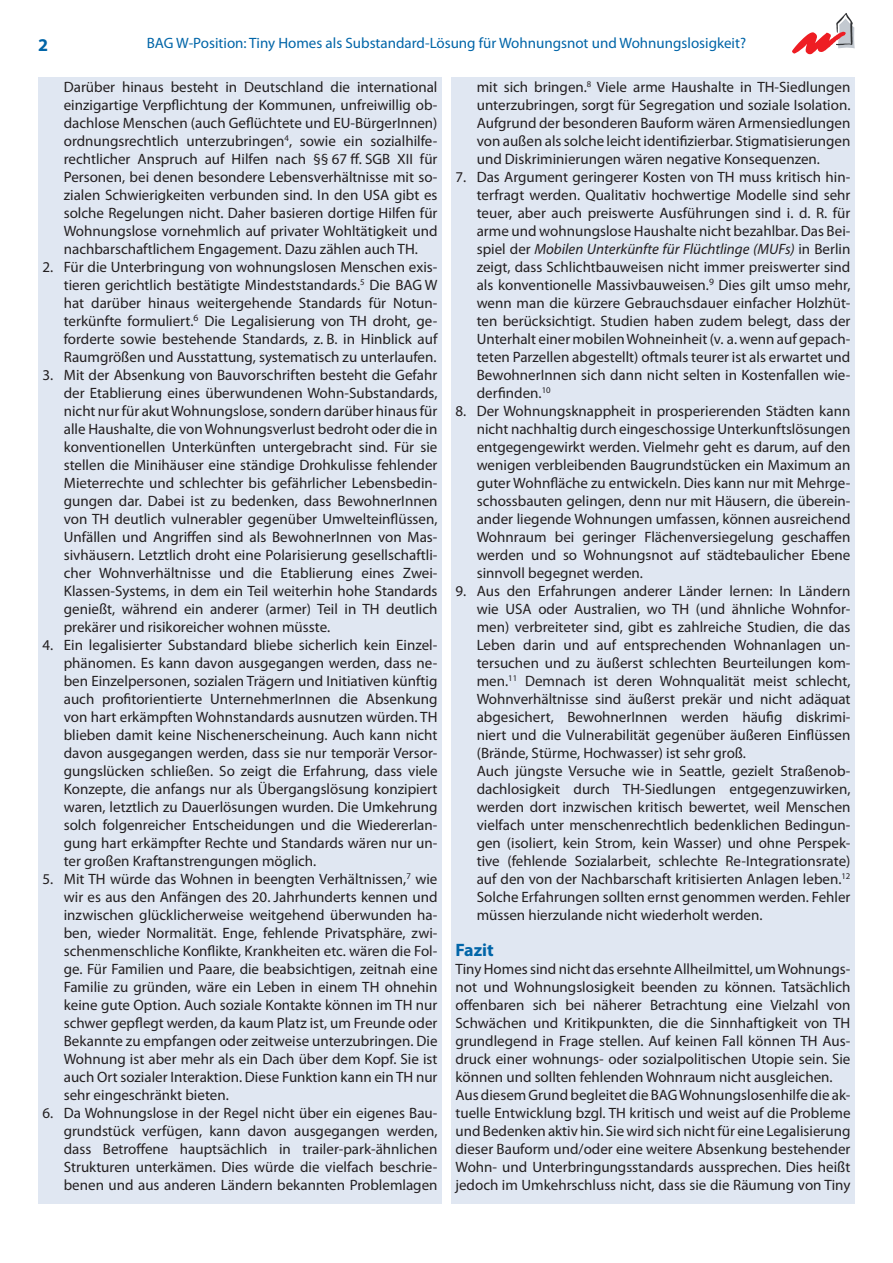
<style>
.page{position:relative;width:893px;height:1263px;background:#fff}
.page>*{position:absolute;margin:0;border:0;box-sizing:border-box;transform-origin:0 0}
.t1{font:700 18px "Myriad Pro";color:#0165a8}
.t2{font:15px/18px "Myriad Pro";color:#231f20;text-align:justify}
.t3{font:15px "Myriad Pro";color:#0165a8}
.s1{font-style:italic}
</style>
<div class="page">
<div style="left:38px;top:77px;width:404px;height:1126px;background:#e0e7f2"></div>
<div style="left:451px;top:77px;width:404px;height:1126px;background:#e0e7f2"></div>
<svg style="left:792px;top:13px;width:63px;height:41px"></svg>
<p class="t1" style="left:38px;top:35px;width:11px">2</p>
<p class="t3" style="left:147px;top:35px;width:601px">BAG W-Position: Tiny Homes als Substandard-Lösung für Wohnungsnot und Wohnungslosigkeit?</p>
<p class="t2" style="left:64px;top:78px;width:375px">Darüber hinaus besteht in Deutschland die international einzigartige Verpflichtung der Kommunen, unfreiwillig ob&shy;dachlose Menschen (auch Geflüchtete und EU-BürgerInnen) ordnungsrechtlich unterzubringen<sup>4</sup>, sowie ein sozialhilfe&shy;rechtlicher Anspruch auf Hilfen nach §§ 67 ff. SGB XII für Personen, bei denen besondere Lebensverhältnisse mit so&shy;zialen Schwierigkeiten verbunden sind. In den USA gibt es solche Regelungen nicht. Daher basieren dortige Hilfen für Wohnungslose vornehmlich auf privater Wohltätigkeit und nachbarschaftlichem Engagement. Dazu zählen auch TH.</p>
<p class="t2" style="left:64px;top:258px;width:375px;text-indent:-21px">2. Für die Unterbringung von wohnungslosen Menschen exis&shy;tieren gerichtlich bestätigte Mindeststandards.<sup>5</sup> Die BAG W hat darüber hinaus weitergehende Standards für Notun&shy;terkünfte formuliert.<sup>6</sup> Die Legalisierung von TH droht, ge&shy;forderte sowie bestehende Standards, z. B. in Hinblick auf Raumgrößen und Ausstattung, systematisch zu unterlaufen.</p>
<p class="t2" style="left:64px;top:366px;width:375px;text-indent:-21px">3. Mit der Absenkung von Bauvorschriften besteht die Gefahr der Etablierung eines überwundenen Wohn-Substandards, nicht nur für akut Wohnungslose, sondern darüber hinaus für alle Haushalte, die von Wohnungsverlust bedroht oder die in konventionellen Unterkünften untergebracht sind. Für sie stellen die Minihäuser eine ständige Drohkulisse fehlender Mieterrechte und schlechter bis gefährlicher Lebensbedin&shy;gungen dar. Dabei ist zu bedenken, dass BewohnerInnen von TH deutlich vulnerabler gegenüber Umwelteinflüssen, Unfällen und Angriffen sind als BewohnerInnen von Mas&shy;sivhäusern. Letztlich droht eine Polarisierung gesellschaftli&shy;cher Wohnverhältnisse und die Etablierung eines Zwei-Klassen-Systems, in dem ein Teil weiterhin hohe Standards genießt, während ein anderer (armer) Teil in TH deutlich prekärer und risikoreicher wohnen müsste.</p>
<p class="t2" style="left:64px;top:636px;width:375px;text-indent:-21px">4. Ein legalisierter Substandard bliebe sicherlich kein Einzel&shy;phänomen. Es kann davon ausgegangen werden, dass ne&shy;ben Einzelpersonen, sozialen Trägern und Initiativen künftig auch profitorientierte UnternehmerInnen die Absenkung von hart erkämpften Wohnstandards ausnutzen würden. TH blieben damit keine Nischenerscheinung. Auch kann nicht davon ausgegangen werden, dass sie nur temporär Versor&shy;gungslücken schließen. So zeigt die Erfahrung, dass viele Konzepte, die anfangs nur als Übergangslösung konzipiert waren, letztlich zu Dauerlösungen wurden. Die Umkehrung solch folgenreicher Entscheidungen und die Wiedererlan&shy;gung hart erkämpfter Rechte und Standards wären nur un&shy;ter großen Kraftanstrengungen möglich.</p>
<p class="t2" style="left:64px;top:870px;width:375px;text-indent:-21px">5. Mit TH würde das Wohnen in beengten Verhältnissen,<sup>7</sup> wie wir es aus den Anfängen des 20. Jahrhunderts kennen und inzwischen glücklicherweise weitgehend überwunden ha&shy;ben, wieder Normalität. Enge, fehlende Privatsphäre, zwi&shy;schenmenschliche Konflikte, Krankheiten etc. wären die Fol&shy;ge. Für Familien und Paare, die beabsichtigen, zeitnah eine Familie zu gründen, wäre ein Leben in einem TH ohnehin keine gute Option. Auch soziale Kontakte können im TH nur schwer gepflegt werden, da kaum Platz ist, um Freunde oder Bekannte zu empfangen oder zeitweise unterzubringen. Die Wohnung ist aber mehr als ein Dach über dem Kopf. Sie ist auch Ort sozialer Interaktion. Diese Funktion kann ein TH nur sehr eingeschränkt bieten.</p>
<p class="t2" style="left:64px;top:1104px;width:375px;text-indent:-21px">6. Da Wohnungslose in der Regel nicht über ein eigenes Bau&shy;grundstück verfügen, kann davon ausgegangen werden, dass Betroffene hauptsächlich in trailer-park-ähnlichen Strukturen unterkämen. Dies würde die vielfach beschrie&shy;benen und aus anderen Ländern bekannten Problemlagen</p>
<p class="t2" style="left:477px;top:78px;width:375px">mit sich bringen.<sup>8</sup> Viele arme Haushalte in TH-Siedlungen unterzubringen, sorgt für Segregation und soziale Isolation.<br>Aufgrund der besonderen Bauform wären Armensiedlungen von außen als solche leicht identifizierbar. Stigmatisierungen und Diskriminierungen wären negative Konsequenzen.</p>
<p class="t2" style="left:477px;top:168px;width:375px;text-indent:-21px">7. Das Argument geringerer Kosten von TH muss kritisch hin&shy;terfragt werden. Qualitativ hochwertige Modelle sind sehr teuer, aber auch preiswerte Ausführungen sind i. d. R. für arme und wohnungslose Haushalte nicht bezahlbar. Das Bei&shy;spiel der <span class="s1">Mobilen Unterkünfte für Flüchtlinge (MUFs)</span> in Berlin zeigt, dass Schlichtbauweisen nicht immer preiswerter sind als konventionelle Massivbauweisen.<sup>9</sup> Dies gilt umso mehr, wenn man die kürzere Gebrauchsdauer einfacher Holzhüt&shy;ten berücksichtigt. Studien haben zudem belegt, dass der Unterhalt einer mobilen Wohneinheit (v. a. wenn auf gepach&shy;teten Parzellen abgestellt) oftmals teurer ist als erwartet und BewohnerInnen sich dann nicht selten in Kostenfallen wie&shy;derfinden.<sup>10</sup></p>
<p class="t2" style="left:477px;top:402px;width:375px;text-indent:-21px">8. Der Wohnungsknappheit in prosperierenden Städten kann nicht nachhaltig durch eingeschossige Unterkunftslösungen entgegengewirkt werden. Vielmehr geht es darum, auf den wenigen verbleibenden Baugrundstücken ein Maximum an guter Wohnfläche zu entwickeln. Dies kann nur mit Mehrge&shy;schossbauten gelingen, denn nur mit Häusern, die überein&shy;ander liegende Wohnungen umfassen, können ausreichend Wohnraum bei geringer Flächenversiegelung geschaffen werden und so Wohnungsnot auf städtebaulicher Ebene sinnvoll begegnet werden.</p>
<p class="t2" style="left:477px;top:582px;width:375px;text-align:left;text-indent:-21px">9. Aus den Erfahrungen anderer Länder lernen: In Ländern wie USA oder Australien, wo TH (und ähnliche Wohnfor&shy;men) verbreiteter sind, gibt es zahlreiche Studien, die das Leben darin und auf entsprechenden Wohnanlagen un&shy;tersuchen und zu äußerst schlechten Beurteilungen kom&shy;men.<sup>11</sup> Demnach ist deren Wohnqualität meist schlecht, Wohnverhältnisse sind äußerst prekär und nicht adäquat abgesichert, BewohnerInnen werden häufig diskrimi&shy;niert und die Vulnerabilität gegenüber äußeren Einflüssen (Brände, Stürme, Hochwasser) ist sehr groß.<br>Auch jüngste Versuche wie in Seattle, gezielt Straßenob&shy;dachlosigkeit durch TH-Siedlungen entgegenzuwirken, werden dort inzwischen kritisch bewertet, weil Menschen vielfach unter menschenrechtlich bedenklichen Bedingun&shy;gen (isoliert, kein Strom, kein Wasser) und ohne Perspek&shy;tive (fehlende Sozialarbeit, schlechte Re-Integrationsrate) auf den von der Nachbarschaft kritisierten Anlagen leben.<sup>12<br></sup>Solche Erfahrungen sollten ernst genommen werden. Fehler müssen hierzulande nicht wiederholt werden.</p>
<p class="t1" style="left:455px;top:940px;width:40px">Fazit</p>
<p class="t2" style="left:455px;top:960px;width:396px;text-align:left">Tiny Homes sind nicht das ersehnte Allheilmittel, um Wohnungs&shy;not und Wohnungslosigkeit beenden zu können. Tatsächlich offenbaren sich bei näherer Betrachtung eine Vielzahl von Schwächen und Kritikpunkten, die die Sinnhaftigkeit von TH grundlegend in Frage stellen. Auf keinen Fall können TH Aus&shy;druck einer wohnungs- oder sozialpolitischen Utopie sein. Sie können und sollten fehlenden Wohnraum nicht ausgleichen.<br>Aus diesem Grund begleitet die BAG Wohnungslosenhilfe die ak&shy;tuelle Entwicklung bzgl. TH kritisch und weist auf die Probleme und Bedenken aktiv hin. Sie wird sich nicht für eine Legalisierung dieser Bauform und/oder eine weitere Absenkung bestehender Wohn- und Unterbringungsstandards aussprechen. Dies heißt jedoch im Umkehrschluss nicht, dass sie die Räumung von Tiny</p>
</div>
